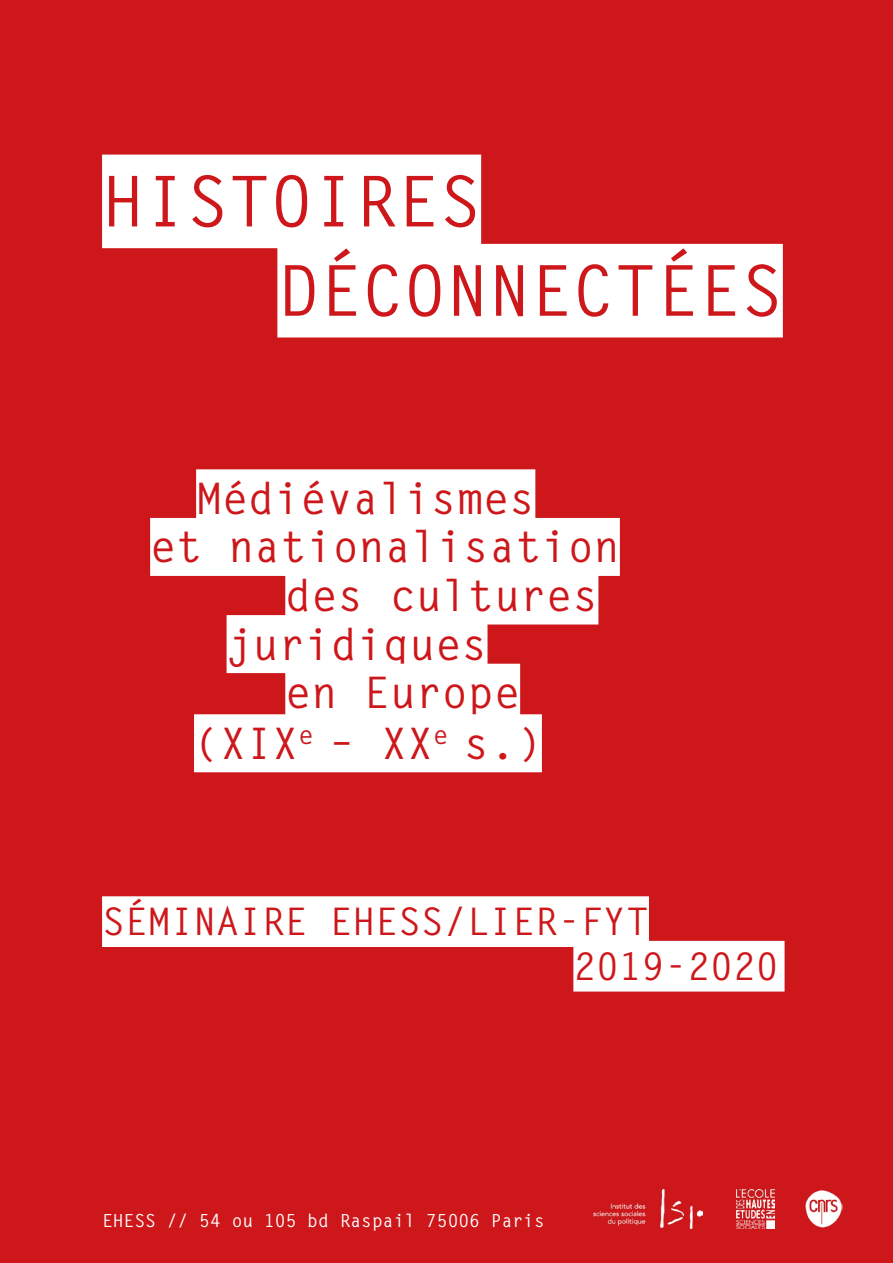
<style>
.page{position:relative;width:893px;height:1263px;background:#cd171a}
.page>*{position:absolute;margin:0;border:0;box-sizing:border-box;transform-origin:0 0}
.t1{font:700 70.2px "Letter Gothic Std";color:#cd171a}
.t2{font:700 43.5px "Letter Gothic Std";color:#cd171a}
.t3{font:700 37.95px/44.5px "Letter Gothic Std";color:#cd171a}
.t4{font:700 18px "Letter Gothic Std";color:#fff}
</style>
<div class="page">
<img style="left:805px;top:1191px;width:38px;height:36px">
<img style="left:594px;top:1190px;width:109px;height:38px">
<div style="left:102px;top:896px;width:547px;height:51px;background:#fff"></div>
<div style="left:573px;top:941px;width:211px;height:50px;background:#fff"></div>
<div style="left:277px;top:244px;width:506px;height:93px;background:#fff"></div>
<div style="left:102px;top:155px;width:379px;height:93px;background:#fff"></div>
<div style="left:285px;top:566px;width:313px;height:58px;background:#fff"></div>
<div style="left:227px;top:615px;width:260px;height:58px;background:#fff"></div>
<div style="left:285px;top:664px;width:235px;height:58px;background:#fff"></div>
<div style="left:194px;top:714px;width:348px;height:58px;background:#fff"></div>
<div style="left:150px;top:518px;width:470px;height:58px;background:#fff"></div>
<div style="left:196px;top:469px;width:339px;height:58px;background:#fff"></div>
<img style="left:736px;top:1190px;width:39px;height:38px">
<h1 class="t1" style="left:102px;top:158px;width:381px">HISTOIRES</h1>
<h1 class="t1" style="left:277px;top:247px;width:507px">DÉCONNECTÉES</h1>
<p class="t2" style="left:196px;top:471px;width:341px">Médiévalismes</p>
<p class="t2" style="left:150px;top:520px;width:471px">et nationalisation</p>
<p class="t2" style="left:285px;top:569px;width:315px">des cultures</p>
<p class="t2" style="left:227px;top:617px;width:262px">juridiques</p>
<p class="t2" style="left:285px;top:666px;width:236px">en Europe</p>
<p class="t2" style="left:194px;top:716px;width:349px">(XIX<sup>e</sup> – XX<sup>e</sup> s.)</p>
<p class="t3" style="left:573px;top:900px;width:207px;text-indent:-471px">SÉMINAIRE EHESS/LIER-FYT<br>2019-2020</p>
<p class="t4" style="left:102px;top:1210px;width:444px">EHESS // 54 ou 105 bd Raspail 75006 Paris</p>
</div>
